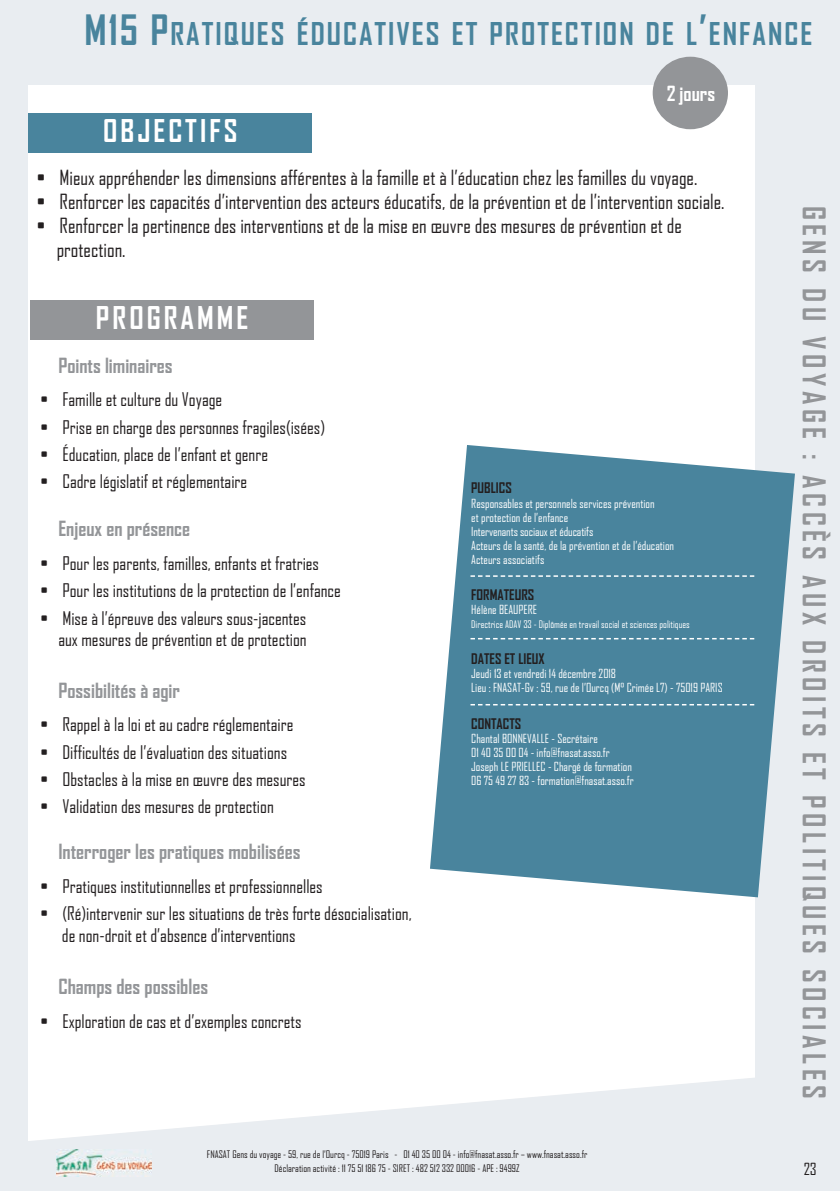
<style>
.page{position:relative;width:840px;height:1191px;background:#fff}
.page>*{position:absolute;margin:0;border:0;box-sizing:border-box;transform-origin:0 0}
.t1{font:700 30px "Agency FB";letter-spacing:.15em;color:#939598}
.t2{font:700 30px "Agency FB";letter-spacing:.065em;color:#49849d}
.t3{font:700 30px "Agency FB";letter-spacing:.1em;color:#fff}
.t4{font:20px/24px "Agency FB";color:#231f20}
.t5{font:700 20px "Agency FB";color:#939598}
.t6{font:700 20px "Agency FB";color:#fff}
.t7{font:18px/21.6px "Agency FB";color:#231f20;text-align:right}
.t8{font:16px "Agency FB";color:#231f20}
.t9{font:700 14px "Agency FB";color:#231f20}
.t10{font:12px/14px "Agency FB";color:#fff}
.t11{font:10px/13.6px "Agency FB";color:#231f20;text-align:center}
.t12{font:10px "Agency FB";color:#fff}
.s1{font-size:40px}
</style>
<div class="page">
<svg style="left:28px;top:1078px;width:726px;height:113px;fill:#e9edf1"></svg>
<div style="left:754px;top:85px;width:85px;height:1106px;background:#e9edf1"></div>
<div style="left:28px;top:113px;width:284px;height:40px;background:#49849d"></div>
<div style="left:30px;top:300px;width:284px;height:40px;background:#939598"></div>
<img style="left:56px;top:1149px;width:96px;height:27px">
<svg style="left:430px;top:445px;width:364px;height:452px;background:#6395ab"></svg>
<svg style="left:470px;top:575px;width:283px;height:2px"></svg>
<svg style="left:470px;top:638px;width:283px;height:1px"></svg>
<svg style="left:470px;top:704px;width:283px;height:1px"></svg>
<div style="left:0;top:0;width:839px;height:85px;background:#e9edf1"></div>
<div style="left:652px;top:57px;width:75px;height:72px;background:#939598;border-radius:50%"></div>
<div style="left:0;top:85px;width:28px;height:1106px;background:#e9edf1"></div>
<h1 class="t2" style="left:84px;top:15px;width:729px"><span class="s1">M15 P</span>RATIQUES ÉDUCATIVES ET PROTECTION DE L<span class="s1">’</span>ENFANCE</h1>
<p class="t6" style="left:666px;top:81px;width:50px">2 jours</p>
<h1 class="t3" style="left:103px;top:112px;width:136px">OBJECTIFS</h1>
<p class="t4" style="left:37px;top:166px;width:661px">• Mieux appréhender les dimensions afférentes à la famille et à l’éducation chez les familles du voyage.</p>
<p class="t4" style="left:37px;top:190px;width:689px">• Renforcer les capacités d’intervention des acteurs éducatifs, de la prévention et de l’intervention sociale.</p>
<p class="t4" style="left:57px;top:214px;width:626px;text-indent:-20px">• Renforcer la pertinence des interventions et de la mise en œuvre des mesures de prévention et de protection.</p>
<h1 class="t3" style="left:96px;top:299px;width:154px">PROGRAMME</h1>
<p class="t5" style="left:58px;top:353px;width:116px">Points liminaires</p>
<p class="t7" style="left:40px;top:388px;width:183px">• Famille et culture du Voyage</p>
<p class="t7" style="left:40px;top:416px;width:286px">• Prise en charge des personnes fragiles(isées)</p>
<p class="t7" style="left:40px;top:443px;width:229px">• Éducation, place de l’enfant et genre</p>
<p class="t7" style="left:40px;top:470px;width:208px">• Cadre législatif et réglementaire</p>
<p class="t5" style="left:58px;top:516px;width:133px">Enjeux en présence</p>
<p class="t7" style="left:40px;top:552px;width:280px">• Pour les parents, familles, enfants et fratries</p>
<p class="t7" style="left:40px;top:579px;width:302px">• Pour les institutions de la protection de l’enfance</p>
<p class="t7" style="left:40px;top:607px;width:268px">• Mise à l’épreuve des valeurs sous-jacentes aux mesures de prévention et de protection</p>
<p class="t5" style="left:58px;top:677px;width:123px">Possibilités à agir</p>
<p class="t7" style="left:40px;top:713px;width:254px">• Rappel à la loi et au cadre réglementaire</p>
<p class="t7" style="left:40px;top:741px;width:248px">• Difficultés de l’évaluation des situations</p>
<p class="t7" style="left:40px;top:768px;width:267px">• Obstacles à la mise en œuvre des mesures</p>
<p class="t7" style="left:40px;top:795px;width:235px">• Validation des mesures de protection</p>
<p class="t5" style="left:58px;top:839px;width:243px">Interroger les pratiques mobilisées</p>
<p class="t7" style="left:40px;top:874px;width:284px">• Pratiques institutionnelles et professionnelles</p>
<p class="t7" style="left:62px;top:902px;width:351px;text-align:left;text-indent:-22px">• (Ré)intervenir sur les situations de très forte désocialisation, de non-droit et d’absence d’interventions</p>
<p class="t5" style="left:58px;top:974px;width:151px">Champs des possibles</p>
<p class="t7" style="left:40px;top:1010px;width:263px">• Exploration de cas et d’exemples concrets</p>
<p class="t9" style="left:471px;top:479px;width:42px">PUBLICS</p>
<p class="t10" style="left:471px;top:496px;width:204px">Responsables et personnels services prévention<br>et protection de l’enfance<br>Intervenants sociaux et éducatifs<br>Acteurs de la santé, de la prévention et de l’éducation Acteurs associatifs</p>
<p class="t9" style="left:471px;top:586px;width:64px">FORMATEURS</p>
<p class="t10" style="left:471px;top:602px;width:67px">Hélène BEAUPERE</p>
<p class="t12" style="left:471px;top:618px;width:220px">Directrice ADAV 33 - Diplômée en travail social et sciences politiques</p>
<p class="t9" style="left:471px;top:650px;width:75px">DATES ET LIEUX</p>
<p class="t10" style="left:471px;top:666px;width:253px">Jeudi 13 et vendredi 14 décembre 2018<br>Lieu : FNASAT-Gv : 59, rue de l’Ourcq (M° Crimée L7) - 75019 PARIS</p>
<p class="t9" style="left:471px;top:714px;width:52px">CONTACTS</p>
<p class="t10" style="left:471px;top:731px;width:164px">Chantal BONNEVALLE - Secrétaire<br>01 40 35 00 04 - info@fnasat.asso.fr Joseph LE PRIELLEC - Chargé de formation 06 75 49 27 83 - formation@fnasat.asso.fr</p>
<p class="t11" style="left:207px;top:1147px;width:381px">FNASAT Gens du voyage - 59, rue de l’Ourcq - 75019 Paris - 01 40 35 00 04 - info@fnasat.asso.fr – www.fnasat.asso.fr<br>Déclaration activité : 11 75 51 186 75 - SIRET : 482 512 332 00016 - APE : 9499Z</p>
<h1 class="t1" style="left:832px;top:205px;width:894px;rotate:90deg">GENS DU VOYAGE : ACCÈS AUX DROITS ET POLITIQUES SOCIALES</h1>
<p class="t8" style="left:803px;top:1159px;width:14px">23</p>
</div>
